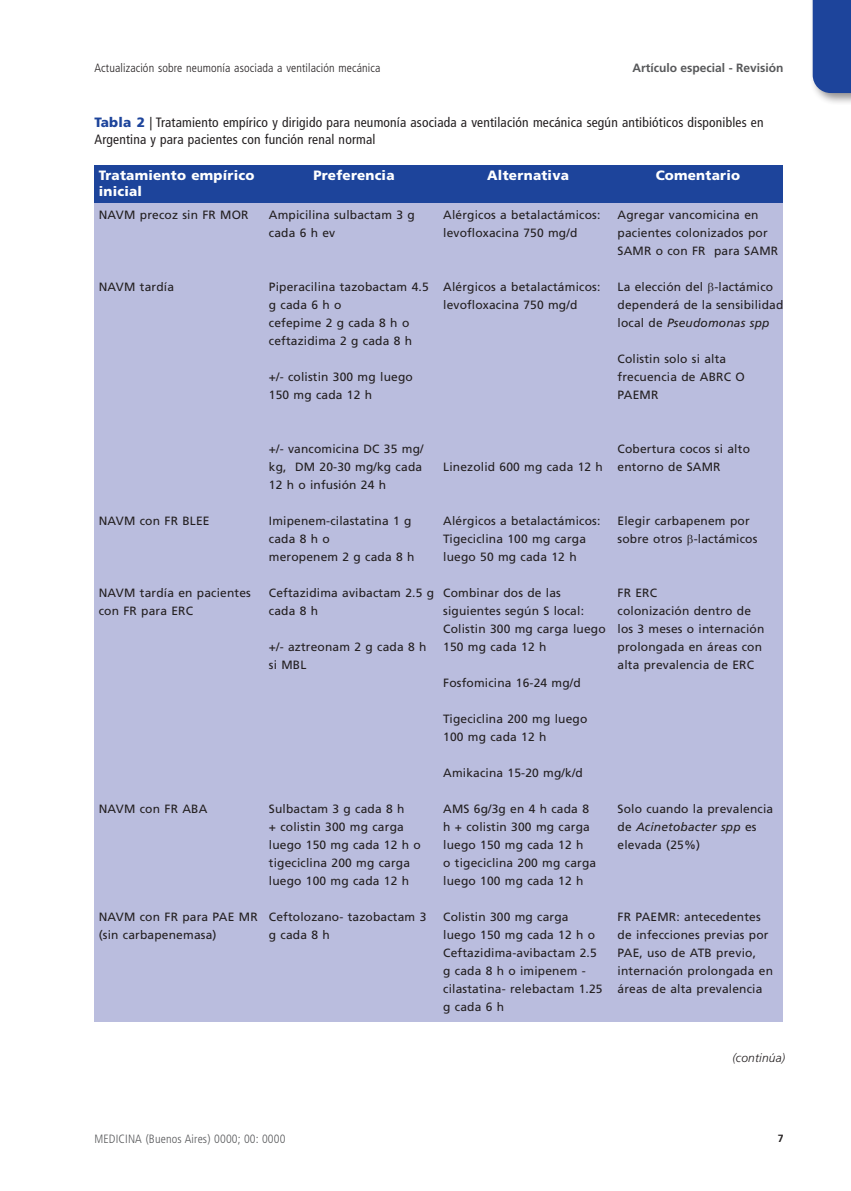
<style>
.page{position:relative;width:851px;height:1191px;background:#fff}
.page>*{position:absolute;margin:0;border:0;box-sizing:border-box;transform-origin:0 0}
.tablatit{font:condensed 13.5px/16.5px "Frutiger LT Std";letter-spacing:.01em;color:#231f20}
.tablacab{font:900 13.5px "Frutiger LT Std";letter-spacing:.015em;color:#fff}
.tabla{font:12px/18px "Frutiger LT Std";letter-spacing:.015em;color:#231f20}
.t1{font:300 condensed 12px "Frutiger LT Std";letter-spacing:.01em;color:#231f20}
.t2{font:300 condensed 12px "Frutiger LT Std";letter-spacing:.01em;color:#57585a}
.t3{font:700 12px "Frutiger LT Std";color:#57585a}
.tablapie{font:italic 300 12px "Frutiger LT Std";letter-spacing:.015em;color:#231f20}
.t4{font:700 10.5px "Frutiger LT Std";color:#231f20}
.s1{font-weight:900;font-stretch:normal;color:#1d449b}
.s2{font-style:italic}
</style>
<div class="page">
<div style="left:808px;top:0;width:42px;height:105px;background:#231f20;opacity:.5"></div>
<div style="left:812px;top:0;width:38px;height:93px;background:#1d449b"></div>
<div style="left:94px;top:202px;width:689px;height:819px;background:#babdde"></div>
<div style="left:94px;top:165px;width:689px;height:37px;background:#1d449b"></div>
<p class="t1" style="left:94px;top:61px;width:287px">Actualización sobre neumonía asociada a ventilación mecánica</p>
<p class="t3" style="left:632px;top:61px;width:152px">Artículo especial - Revisión</p>
<p class="tablatit" style="left:94px;top:114px;width:670px"><span class="s1">Tabla 2</span> | Tratamiento empírico y dirigido para neumonía asociada a ventilación mecánica según antibióticos disponibles en<br>Argentina y para pacientes con función renal normal</p>
<p class="tablacab" style="left:99px;top:167px;width:157px">Tratamiento empírico</p>
<p class="tablacab" style="left:313px;top:167px;width:83px">Preferencia</p>
<p class="tablacab" style="left:487px;top:167px;width:83px">Alternativa</p>
<p class="tablacab" style="left:655px;top:167px;width:86px">Comentario</p>
<p class="tablacab" style="left:99px;top:183px;width:45px">inicial</p>
<p class="tabla" style="left:99px;top:205px;width:151px">NAVM precoz sin FR MOR</p>
<p class="tabla" style="left:269px;top:205px;width:147px">Ampicilina sulbactam 3 g cada 6 h ev</p>
<p class="tabla" style="left:443px;top:205px;width:159px">Alérgicos a betalactámicos: levofloxacina 750 mg/d</p>
<p class="tabla" style="left:617px;top:205px;width:162px">Agregar vancomicina en pacientes colonizados por<br>SAMR o con FR para SAMR</p>
<p class="tabla" style="left:617px;top:277px;width:167px">La elección del -lactámico dependerá de la sensibilidad local de <span class="s2">Pseudomonas spp</span></p>
<p class="tabla" style="left:617px;top:349px;width:129px">Colistin solo si alta frecuencia de ABRC O<br>PAEMR</p>
<p class="tabla" style="left:99px;top:277px;width:77px">NAVM tardía</p>
<p class="tabla" style="left:269px;top:277px;width:161px">Piperacilina tazobactam 4.5 g cada 6 h o</p>
<p class="tabla" style="left:269px;top:313px;width:145px">cefepime 2 g cada 8 h o ceftazidima 2 g cada 8 h</p>
<p class="tabla" style="left:269px;top:367px;width:145px">+/- colistin 300 mg luego<br>150 mg cada 12 h</p>
<p class="tabla" style="left:443px;top:277px;width:159px">Alérgicos a betalactámicos: levofloxacina 750 mg/d</p>
<p class="tabla" style="left:99px;top:511px;width:112px">NAVM con FR BLEE</p>
<p class="tabla" style="left:99px;top:583px;width:154px">NAVM tardía en pacientes con FR para ERC</p>
<p class="tabla" style="left:99px;top:799px;width:110px">NAVM con FR ABA</p>
<p class="tabla" style="left:99px;top:907px;width:160px">NAVM con FR para PAE MR (sin carbapenemasa)</p>
<p class="tabla" style="left:269px;top:439px;width:156px;text-align:justify">+/- vancomicina DC 35 mg/ kg, DM 20-30 mg/kg cada 12 h o infusión 24 h</p>
<p class="tabla" style="left:269px;top:511px;width:144px">Imipenem-cilastatina 1 g cada 8 h o</p>
<p class="tabla" style="left:269px;top:547px;width:147px">meropenem 2 g cada 8 h</p>
<p class="tabla" style="left:269px;top:583px;width:167px">Ceftazidima avibactam 2.5 g cada 8 h</p>
<p class="tabla" style="left:269px;top:637px;width:159px">+/- aztreonam 2 g cada 8 h si MBL</p>
<p class="tabla" style="left:269px;top:799px;width:153px">Sulbactam 3 g cada 8 h<br>+ colistin 300 mg carga luego 150 mg cada 12 h o tigeciclina 200 mg carga luego 100 mg cada 12 h</p>
<p class="tabla" style="left:269px;top:907px;width:159px">Ceftolozano- tazobactam 3 g cada 8 h</p>
<p class="tabla" style="left:443px;top:457px;width:161px">Linezolid 600 mg cada 12 h</p>
<p class="tabla" style="left:443px;top:511px;width:159px">Alérgicos a betalactámicos:<br>Tigeciclina 100 mg carga luego 50 mg cada 12 h</p>
<p class="tabla" style="left:443px;top:583px;width:142px">Combinar dos de las siguientes según S local:</p>
<p class="tabla" style="left:443px;top:619px;width:164px">Colistin 300 mg carga luego<br>150 mg cada 12 h</p>
<p class="tabla" style="left:443px;top:673px;width:139px">Fosfomicina 16-24 mg/d</p>
<p class="tabla" style="left:443px;top:709px;width:146px">Tigeciclina 200 mg luego<br>100 mg cada 12 h</p>
<p class="tabla" style="left:443px;top:763px;width:141px">Amikacina 15-20 mg/k/d</p>
<p class="tabla" style="left:443px;top:799px;width:148px;text-align:justify">AMS 6g/3g en 4 h cada 8 h + colistin 300 mg carga luego 150 mg cada 12 h</p>
<p class="tabla" style="left:443px;top:853px;width:154px">o tigeciclina 200 mg carga luego 100 mg cada 12 h</p>
<p class="tabla" style="left:443px;top:907px;width:161px">Colistin 300 mg carga luego 150 mg cada 12 h o<br>Ceftazidima-avibactam 2.5 g cada 8 h o imipenem - cilastatina- relebactam 1.25 g cada 6 h</p>
<p class="tabla" style="left:617px;top:439px;width:134px">Cobertura cocos si alto entorno de SAMR</p>
<p class="tabla" style="left:617px;top:511px;width:141px">Elegir carbapenem por sobre otros -lactámicos</p>
<p class="tabla" style="left:617px;top:583px;width:41px">FR ERC</p>
<p class="tabla" style="left:617px;top:601px;width:148px">colonización dentro de los 3 meses o internación prolongada en áreas con alta prevalencia de ERC</p>
<p class="tabla" style="left:617px;top:799px;width:157px">Solo cuando la prevalencia de <span class="s2">Acinetobacter spp</span> es elevada (25%)</p>
<p class="tabla" style="left:617px;top:907px;width:157px">FR PAEMR: antecedentes de infecciones previas por<br>PAE, uso de ATB previo, internación prolongada en áreas de alta prevalencia</p>
<p class="tablapie" style="left:732px;top:1050px;width:54px">(continúa)</p>
<p class="t2" style="left:94px;top:1132px;width:192px">MEDICINA (Buenos Aires) 0000; 00: 0000</p>
<p class="t4" style="left:777px;top:1132px;width:7px">7</p>
</div>
